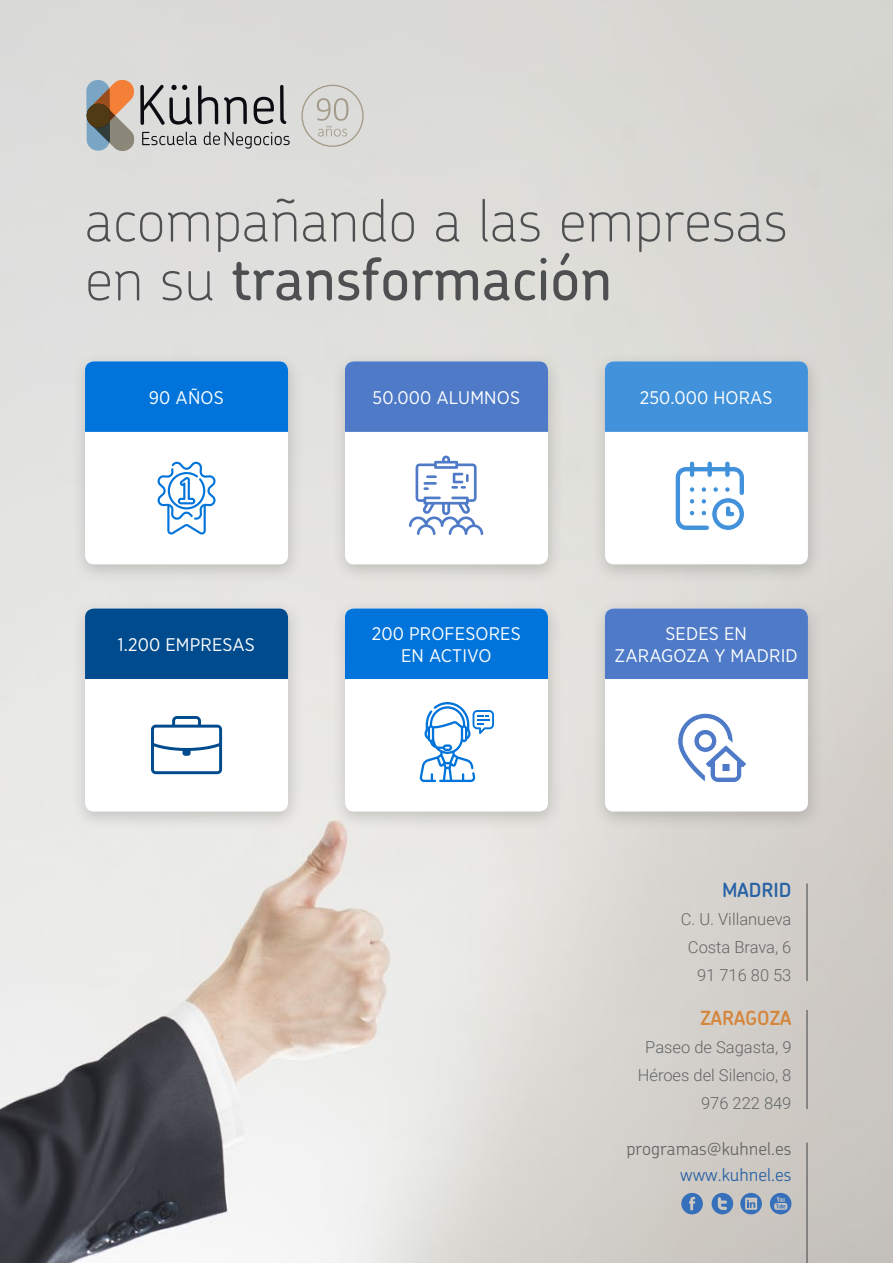
<style>
.page{position:relative;width:893px;height:1263px;background:#fff}
.page>*{position:absolute;margin:0;border:0;box-sizing:border-box;transform-origin:0 0}
.t1{font:100 58.8px/58.8px "Chevin";color:#4d4f50}
.t2{font:600 19.5px "Chevin";color:#d5853a}
.t3{font:600 19.5px "Chevin";color:#2862a5}
.PRHI_tit_01{font:18.3px "Gotham Narrow";letter-spacing:.01em;color:#fff}
.t4{font:300 18px "Chevin";color:#646566}
.t5{font:300 18px "Chevin";color:#2862a5}
.t6{font:300 16.5px "Roboto";color:#646566}
.s1{font-weight:500}
</style>
<div class="page">
<img style="left:0;top:0;width:893px;height:1263px">
<div style="left:71px;top:351px;width:233px;height:232px;background:#231f20;opacity:.2"></div>
<div style="left:85px;top:361px;width:203px;height:203px;background:#fff;border-radius:9px"></div>
<div style="left:85px;top:361px;width:203px;height:71px;background:#0074da"></div>
<svg style="left:157px;top:461px;width:59px;height:74px"></svg>
<div style="left:331px;top:351px;width:232px;height:232px;background:#231f20;opacity:.2"></div>
<div style="left:345px;top:361px;width:203px;height:203px;background:#fff;border-radius:9px"></div>
<div style="left:345px;top:361px;width:203px;height:71px;background:#4e7ac7"></div>
<svg style="left:409px;top:456px;width:74px;height:79px"></svg>
<div style="left:591px;top:351px;width:232px;height:232px;background:#231f20;opacity:.2"></div>
<div style="left:605px;top:361px;width:203px;height:203px;background:#fff;border-radius:9px"></div>
<div style="left:605px;top:361px;width:203px;height:71px;background:#4192da"></div>
<svg style="left:675px;top:461px;width:70px;height:70px"></svg>
<div style="left:701px;top:486px;width:6px;height:7px;border:1px solid #fff;border-radius:50%"></div>
<div style="left:331px;top:598px;width:232px;height:232px;background:#231f20;opacity:.2"></div>
<div style="left:345px;top:608px;width:203px;height:203px;background:#fff;border-radius:9px"></div>
<div style="left:345px;top:608px;width:203px;height:71px;background:#0074da"></div>
<svg style="left:419px;top:702px;width:75px;height:80px"></svg>
<div style="left:71px;top:598px;width:233px;height:232px;background:#231f20;opacity:.2"></div>
<div style="left:85px;top:608px;width:203px;height:203px;background:#fff;border-radius:9px"></div>
<div style="left:85px;top:608px;width:203px;height:71px;background:#004b8d"></div>
<svg style="left:151px;top:716px;width:72px;height:59px"></svg>
<div style="left:591px;top:598px;width:232px;height:232px;background:#231f20;opacity:.2"></div>
<div style="left:605px;top:608px;width:203px;height:203px;background:#fff;border-radius:9px"></div>
<div style="left:605px;top:608px;width:203px;height:71px;background:#4e7ac7"></div>
<svg style="left:677px;top:713px;width:69px;height:69px"></svg>
<hr style="left:806px;top:883px;width:2px;height:98px;background:#646566">
<hr style="left:806px;top:1010px;width:2px;height:99px;background:#646566">
<hr style="left:806px;top:1142px;width:2px;height:121px;background:#646566">
<svg style="left:712px;top:1193px;width:21px;height:21px"></svg>
<svg style="left:681px;top:1193px;width:22px;height:21px"></svg>
<svg style="left:740px;top:1193px;width:22px;height:21px"></svg>
<svg style="left:770px;top:1193px;width:21px;height:21px"></svg>
<svg style="left:140px;top:85px;width:52px;height:40px;background:#a1a0a0"></svg>
<svg style="left:198px;top:85px;width:20px;height:39px"></svg>
<svg style="left:224px;top:97px;width:23px;height:27px"></svg>
<svg style="left:254px;top:97px;width:20px;height:27px"></svg>
<svg style="left:280px;top:85px;width:6px;height:39px"></svg>
<svg style="left:142px;top:132px;width:55px;height:13px"></svg>
<svg style="left:204px;top:132px;width:86px;height:17px"></svg>
<svg style="left:86px;top:80px;width:48px;height:71px;background:#9c8a7a"></svg>
<div style="left:301px;top:85px;width:63px;height:62px;border:1px solid #a49c8a;border-radius:50%"></div>
<svg style="left:317px;top:98px;width:31px;height:39px"></svg>
<p class="t1" style="left:85px;top:190px;width:704px">acompañando a las empresas en su <span class="s1">transformación</span></p>
<p class="PRHI_tit_01" style="left:149px;top:386px;width:76px">90 AÑOS</p>
<p class="PRHI_tit_01" style="left:372px;top:386px;width:149px">50.000 ALUMNOS</p>
<p class="PRHI_tit_01" style="left:640px;top:386px;width:134px">250.000 HORAS</p>
<p class="PRHI_tit_01" style="left:118px;top:633px;width:138px">1.200 EMPRESAS</p>
<p class="PRHI_tit_01" style="left:372px;top:622px;width:150px">200 PROFESORES</p>
<p class="PRHI_tit_01" style="left:401px;top:644px;width:92px">EN ACTIVO</p>
<p class="PRHI_tit_01" style="left:665px;top:622px;width:83px">SEDES EN</p>
<p class="PRHI_tit_01" style="left:615px;top:644px;width:185px">ZARAGOZA Y MADRID</p>
<p class="t3" style="left:722px;top:877px;width:71px">MADRID</p>
<p class="t6" style="left:681px;top:908px;width:112px">C. U. Villanueva</p>
<p class="t6" style="left:688px;top:936px;width:105px">Costa Brava, 6</p>
<p class="t6" style="left:697px;top:964px;width:96px">91 716 80 53</p>
<p class="t2" style="left:700px;top:1005px;width:93px">ZARAGOZA</p>
<p class="t6" style="left:645px;top:1035px;width:148px">Paseo de Sagasta, 9</p>
<p class="t6" style="left:638px;top:1063px;width:155px">Héroes del Silencio, 8</p>
<p class="t6" style="left:701px;top:1091px;width:92px">976 222 849</p>
<p class="t4" style="left:626px;top:1137px;width:167px">programas@kuhnel.es</p>
<p class="t5" style="left:680px;top:1162px;width:113px">www.kuhnel.es</p>
</div>
